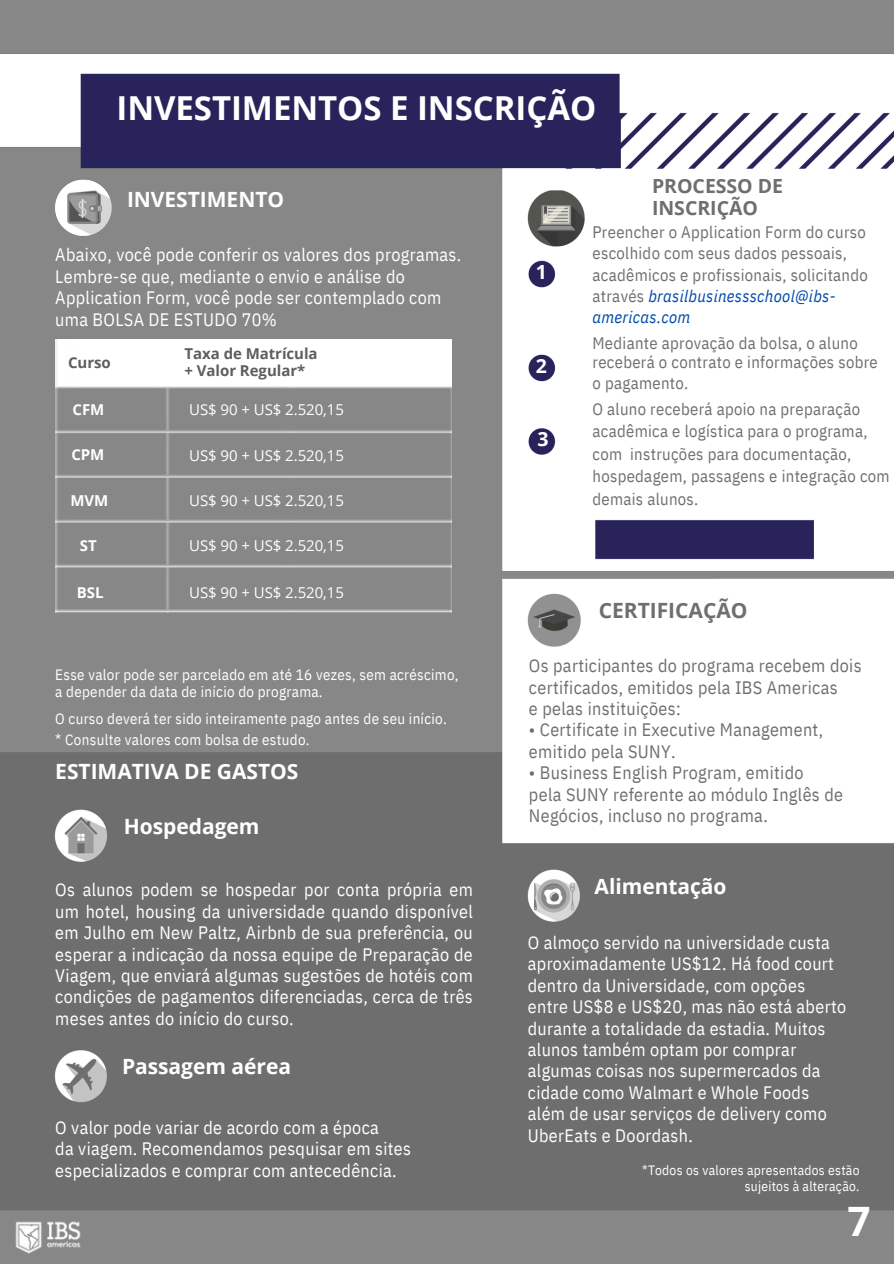
<style>
.page{position:relative;width:894px;height:1264px;background:#fff}
.page>*{position:absolute;margin:0;border:0;box-sizing:border-box;transform-origin:0 0}
.t1{font:700 40.5px "Open Sans";color:#fff}
.t2{font:700 33px "Open Sans";color:#fff}
.t3{font:700 21px "Open Sans";color:#fff}
.t4{font:700 21px "Open Sans";color:#706f6f}
.t5{font:700 19.5px/22.5px "Open Sans";color:#706f6f}
.t6{font:700 19.5px "Open Sans";color:#fff}
.t7{font:18px/21.3px "IBM Plex Sans Cond";letter-spacing:.02em;color:#fff}
.t8{font:18px/21.3px "IBM Plex Sans Cond";letter-spacing:.02em;color:#706f6f}
.t9{font:16.65px/21.3px "IBM Plex Sans Cond";letter-spacing:.02em;color:#706f6f}
.t10{font:15px/16.8px "IBM Plex Sans Cond";letter-spacing:.02em;color:#fff}
.t11{font:15px "Open Sans";letter-spacing:-.005em;color:#fff}
.t12{font:700 15px/16.8px "Open Sans";letter-spacing:-.005em;color:#5f5e5e}
.t13{font:700 15px "Open Sans";letter-spacing:-.005em;color:#fff}
.t14{font:13.5px/15.8px "IBM Plex Sans Cond";letter-spacing:.02em;color:#fff;text-align:right}
.s1{font-style:italic;color:#004aad}
</style>
<div class="page">
<div style="left:0;top:0;width:893px;height:1263px;background:#878787"></div>
<img style="left:0;top:54px;width:893px;height:1156px">
<img style="left:55px;top:339px;width:396px;height:273px">
<img style="left:15px;top:1221px;width:66px;height:33px">
<p class="t2" style="left:116px;top:85px;width:481px">INVESTIMENTOS E INSCRIÇÃO</p>
<h5 class="t3" style="left:127px;top:184px;width:159px">INVESTIMENTO</h5>
<h6 class="t5" style="left:652px;top:174px;width:132px">PROCESSO DE<br>INSCRIÇÃO</h6>
<h5 class="t7" style="left:55px;top:244px;width:407px">Abaixo, você pode conferir os valores dos programas.<br>Lembre-se que, mediante o envio e análise do Application Form, você pode ser contemplado com uma BOLSA DE ESTUDO 70%</h5>
<h3 class="t12" style="left:68px;top:354px;width:44px">Curso</h3>
<h4 class="t12" style="left:184px;top:344px;width:134px">Taxa de Matrícula + Valor Regular*</h4>
<h3 class="t11" style="left:189px;top:399px;width:156px">US$ 90 + US$ 2.520,15</h3>
<h4 class="t11" style="left:189px;top:444px;width:156px">US$ 90 + US$ 2.520,15</h4>
<p class="t11" style="left:189px;top:490px;width:156px">US$ 90 + US$ 2.520,15</p>
<p class="t11" style="left:189px;top:535px;width:156px">US$ 90 + US$ 2.520,15</p>
<p class="t11" style="left:189px;top:581px;width:156px">US$ 90 + US$ 2.520,15</p>
<h2 class="t13" style="left:72px;top:399px;width:33px">CFM</h2>
<p class="t13" style="left:71px;top:444px;width:34px">CPM</p>
<h4 class="t13" style="left:70px;top:489px;width:39px">MVM</h4>
<h3 class="t13" style="left:80px;top:535px;width:18px">ST</h3>
<h4 class="t13" style="left:77px;top:581px;width:28px">BSL</h4>
<p class="t10" style="left:55px;top:666px;width:404px">Esse valor pode ser parcelado em até 16 vezes, sem acréscimo, a depender da data de início do programa.</p>
<p class="t10" style="left:55px;top:710px;width:393px">O curso deverá ter sido inteiramente pago antes de seu início.</p>
<p class="t10" style="left:55px;top:731px;width:256px">* Consulte valores com bolsa de estudo.</p>
<h6 class="t3" style="left:55px;top:756px;width:244px">ESTIMATIVA DE GASTOS</h6>
<h6 class="t3" style="left:124px;top:811px;width:137px">Hospedagem</h6>
<p class="t7" style="left:55px;top:879px;width:419px;text-align:justify">Os alunos podem se hospedar por conta própria em um hotel, housing da universidade quando disponível em Julho em New Paltz, Airbnb de sua preferência, ou esperar a indicação da nossa equipe de Preparação de Viagem, que enviará algumas sugestões de hotéis com condições de pagamentos diferenciadas, cerca de três meses antes do início do curso.</p>
<p class="t3" style="left:122px;top:1051px;width:170px">Passagem aérea</p>
<p class="t7" style="left:55px;top:1116px;width:357px">O valor pode variar de acordo com a época<br>da viagem. Recomendamos pesquisar em sites especializados e comprar com antecedência.</p>
<h2 class="t6" style="left:535px;top:258px;width:13px">1</h2>
<h4 class="t6" style="left:535px;top:352px;width:13px">2</h4>
<h2 class="t6" style="left:537px;top:425px;width:13px">3</h2>
<h5 class="t9" style="left:592px;top:221px;width:277px">Preencher o Application Form do curso escolhido com seus dados pessoais, acadêmicos e profissionais, solicitando através <span class="s1">brasilbusinessschool@ibs&shy;americas.com</span></h5>
<h5 class="t9" style="left:592px;top:333px;width:287px;line-height:19.6px">Mediante aprovação da bolsa, o aluno receberá o contrato e informações sobre o pagamento.</h5>
<h5 class="t9" style="left:592px;top:397px;width:298px;line-height:22.5px">O aluno receberá apoio na preparação acadêmica e logística para o programa, com instruções para documentação, hospedagem, passagens e integração com demais alunos.</h5>
<h6 class="t4" style="left:598px;top:596px;width:150px">CERTIFICAÇÃO</h6>
<h5 class="t8" style="left:529px;top:654px;width:334px">Os participantes do programa recebem dois certificados, emitidos pela IBS Americas<br>e pelas instituições:</h5>
<h5 class="t8" style="left:529px;top:719px;width:295px">• Certificate in Executive Management, emitido pela SUNY.</h5>
<h5 class="t8" style="left:529px;top:761px;width:315px">• Business English Program, emitido<br>pela SUNY referente ao módulo Inglês de<br>Negócios, incluso no programa.</h5>
<h6 class="t3" style="left:594px;top:871px;width:133px">Alimentação</h6>
<h5 class="t7" style="left:527px;top:931px;width:320px">O almoço servido na universidade custa aproximadamente US$12. Há food court dentro da Universidade, com opções entre US$8 e US$20, mas não está aberto durante a totalidade da estadia. Muitos alunos também optam por comprar algumas coisas nos supermercados da cidade como Walmart e Whole Foods além de usar serviços de delivery como UberEats e Doordash.</h5>
<p class="t14" style="left:642px;top:1162px;width:219px">*Todos os valores apresentados estão sujeitos à alteração.</p>
<h4 class="t1" style="left:847px;top:1192px;width:25px">7</h4>
</div>
